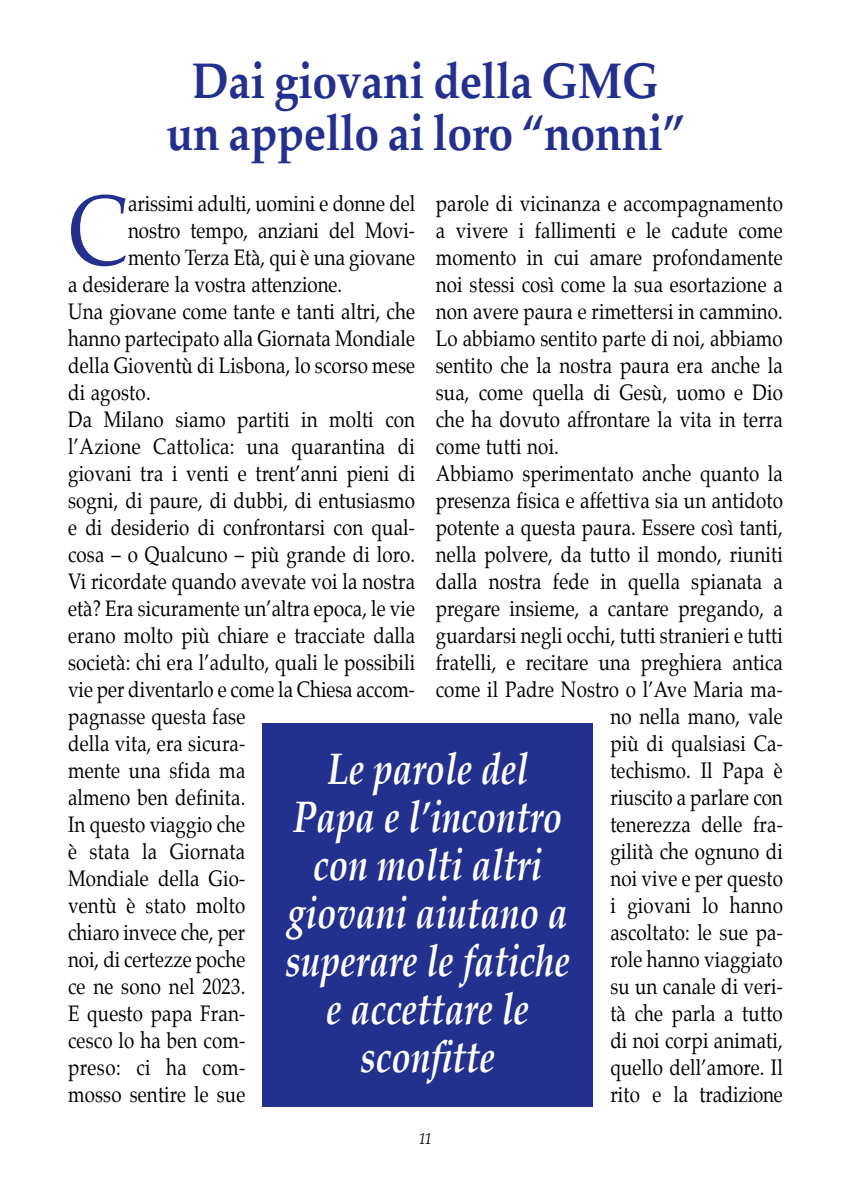
<style>
.page{position:relative;width:851px;height:1191px;background:#fff}
.page>*{position:absolute;margin:0;border:0;box-sizing:border-box;transform-origin:0 0}
.t1{font:99.4px "Palatino";color:#23308e;scale:.85 1}
.t2{font:700 50px/52px "Palatino";letter-spacing:-.01em;color:#23308e;text-align:center;scale:.89 1}
.t3{font:italic 700 44px/48px "Palatino";color:#fff;text-align:center;scale:.8 1}
.t4{font:22px "Palatino";letter-spacing:.01em;color:#000;scale:.85 1}
.t5{font:22px "Palatino";letter-spacing:-.01em;color:#000;scale:.85 1}
.t6{font:22px "Palatino";letter-spacing:.03em;color:#000;scale:.85 1}
.t7{font:italic 16px "Palatino";color:#000;scale:.85 1}
</style>
<div class="page">
<div style="left:262px;top:723px;width:331px;height:384px;background:#23308e"></div>
<h2 class="t2" style="left:166px;top:59px;width:584px">Dai giovani della GMG un appello ai loro “nonni”</h2>
<h1 class="t1" style="left:68px;top:166px;width:72px">C</h1>
<p class="t4" style="left:128px;top:189px;width:339px">arissimi adulti, uomini e donne del</p>
<p class="t4" style="left:436px;top:189px;width:410px">parole di vicinanza e accompagnamento</p>
<p class="t4" style="left:436px;top:216px;width:410px">a vivere i fallimenti e le cadute come</p>
<p class="t4" style="left:436px;top:243px;width:410px">momento in cui amare profondamente</p>
<p class="t4" style="left:436px;top:270px;width:410px">noi stessi così come la sua esortazione a</p>
<p class="t4" style="left:436px;top:297px;width:410px">non avere paura e rimettersi in cammino.</p>
<p class="t4" style="left:436px;top:324px;width:409px">Lo abbiamo sentito parte di noi, abbiamo</p>
<p class="t4" style="left:436px;top:351px;width:410px">sentito che la nostra paura era anche la</p>
<p class="t4" style="left:436px;top:378px;width:410px">sua, come quella di Gesù, uomo e Dio</p>
<p class="t4" style="left:436px;top:405px;width:410px">che ha dovuto affrontare la vita in terra</p>
<p class="t4" style="left:436px;top:432px;width:146px">come tutti noi.</p>
<p class="t4" style="left:436px;top:459px;width:410px">Abbiamo sperimentato anche quanto la</p>
<p class="t4" style="left:436px;top:486px;width:410px">presenza fisica e affettiva sia un antidoto</p>
<p class="t4" style="left:436px;top:513px;width:410px">potente a questa paura. Essere così tanti,</p>
<p class="t4" style="left:436px;top:540px;width:410px">nella polvere, da tutto il mondo, riuniti</p>
<p class="t4" style="left:436px;top:567px;width:410px">dalla nostra fede in quella spianata a</p>
<p class="t4" style="left:436px;top:594px;width:410px">pregare insieme, a cantare pregando, a</p>
<p class="t4" style="left:436px;top:621px;width:410px">guardarsi negli occhi, tutti stranieri e tutti</p>
<p class="t4" style="left:436px;top:648px;width:410px">fratelli, e recitare una preghiera antica</p>
<p class="t4" style="left:436px;top:675px;width:410px">come il Padre Nostro o l’Ave Maria ma-</p>
<p class="t4" style="left:610px;top:702px;width:204px">no nella mano, vale</p>
<p class="t4" style="left:610px;top:729px;width:204px">più di qualsiasi Ca-</p>
<p class="t4" style="left:610px;top:756px;width:204px">techismo. Il Papa è</p>
<p class="t4" style="left:610px;top:783px;width:204px">riuscito a parlare con</p>
<p class="t4" style="left:610px;top:810px;width:204px">tenerezza delle fra-</p>
<p class="t4" style="left:610px;top:837px;width:204px">gilità che ognuno di</p>
<p class="t4" style="left:610px;top:864px;width:204px">noi vive e per questo</p>
<p class="t4" style="left:610px;top:891px;width:204px">i giovani lo hanno</p>
<p class="t4" style="left:610px;top:918px;width:204px">ascoltato: le sue pa-</p>
<p class="t4" style="left:610px;top:945px;width:204px">role hanno viaggiato</p>
<p class="t4" style="left:610px;top:972px;width:204px">su un canale di veri-</p>
<p class="t4" style="left:610px;top:999px;width:204px">tà che parla a tutto</p>
<p class="t4" style="left:610px;top:1026px;width:204px">di noi corpi animati,</p>
<p class="t4" style="left:610px;top:1053px;width:204px">quello dell’amore. Il</p>
<p class="t5" style="left:610px;top:1080px;width:204px">rito e la tradizione</p>
<p class="t4" style="left:128px;top:216px;width:339px">nostro tempo, anziani del Movi-</p>
<p class="t4" style="left:128px;top:243px;width:339px">mento Terza Età, qui è una giovane</p>
<p class="t4" style="left:68px;top:270px;width:324px">a desiderare la vostra attenzione.</p>
<p class="t4" style="left:68px;top:297px;width:410px">Una giovane come tante e tanti altri, che</p>
<p class="t4" style="left:68px;top:324px;width:409px">hanno partecipato alla Giornata Mondiale</p>
<p class="t4" style="left:68px;top:351px;width:410px">della Gioventù di Lisbona, lo scorso mese</p>
<p class="t4" style="left:68px;top:378px;width:99px">di agosto.</p>
<p class="t4" style="left:68px;top:405px;width:410px">Da Milano siamo partiti in molti con</p>
<p class="t4" style="left:68px;top:432px;width:409px">l’Azione Cattolica: una quarantina di</p>
<p class="t4" style="left:68px;top:459px;width:410px">giovani tra i venti e trent’anni pieni di</p>
<p class="t4" style="left:68px;top:486px;width:410px">sogni, di paure, di dubbi, di entusiasmo</p>
<p class="t4" style="left:68px;top:513px;width:410px">e di desiderio di confrontarsi con qual-</p>
<p class="t4" style="left:68px;top:540px;width:410px">cosa – o Qualcuno – più grande di loro.</p>
<p class="t4" style="left:68px;top:567px;width:410px">Vi ricordate quando avevate voi la nostra</p>
<p class="t4" style="left:68px;top:594px;width:409px">età? Era sicuramente un’altra epoca, le vie</p>
<p class="t4" style="left:68px;top:621px;width:410px">erano molto più chiare e tracciate dalla</p>
<p class="t4" style="left:68px;top:648px;width:410px">società: chi era l’adulto, quali le possibili</p>
<p class="t4" style="left:68px;top:675px;width:410px">vie per diventarlo e come la Chiesa accom-</p>
<p class="t4" style="left:68px;top:702px;width:210px">pagnasse questa fase</p>
<p class="t4" style="left:68px;top:729px;width:210px">della vita, era sicura-</p>
<p class="t4" style="left:68px;top:756px;width:210px">mente una sfida ma</p>
<p class="t4" style="left:68px;top:783px;width:210px">almeno ben definita.</p>
<p class="t4" style="left:68px;top:810px;width:210px">In questo viaggio che</p>
<p class="t4" style="left:68px;top:837px;width:210px">è stata la Giornata</p>
<p class="t4" style="left:68px;top:864px;width:210px">Mondiale della Gio-</p>
<p class="t4" style="left:68px;top:891px;width:210px">ventù è stato molto</p>
<p class="t4" style="left:68px;top:918px;width:210px">chiaro invece che, per</p>
<p class="t4" style="left:68px;top:945px;width:210px">noi, di certezze poche</p>
<p class="t4" style="left:68px;top:972px;width:210px">ce ne sono nel 2023.</p>
<p class="t4" style="left:68px;top:999px;width:210px">E questo papa Fran-</p>
<p class="t4" style="left:68px;top:1026px;width:210px">cesco lo ha ben com-</p>
<p class="t6" style="left:68px;top:1053px;width:210px">preso: ci ha com-</p>
<p class="t4" style="left:68px;top:1080px;width:210px">mosso sentire le sue</p>
<h3 class="t3" style="left:285px;top:749px;width:358px">Le parole del<br>Papa e l’incontro con molti altri giovani aiutano a superare le fatiche e accettare le sconfitte</h3>
<p class="t7" style="left:419px;top:1128px;width:17px">11</p>
</div>
